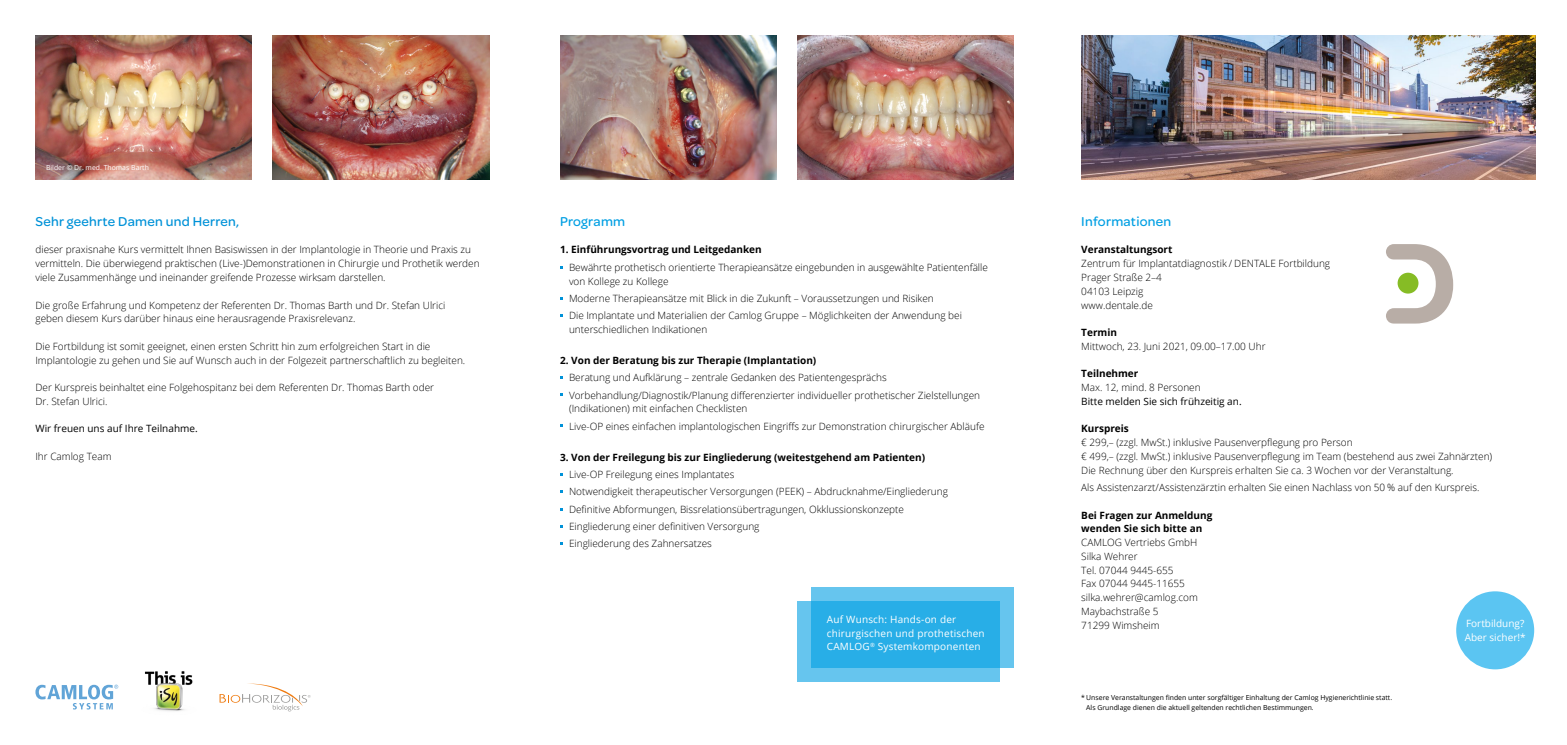
<style>
.page{position:relative;width:1567px;height:745px;background:#fff}
.page>*{position:absolute;margin:0;border:0;box-sizing:border-box;transform-origin:0 0}
.t1{font:500 13.75px "Omnes";letter-spacing:.02em;color:#0092d8}
.t2{font:500 13.75px "Omnes";letter-spacing:.02em;color:#009fe3}
.t3{font:300 10px/13.8px "Open Sans";color:#000}
.t4{font:700 10px/13.8px "Open Sans";color:#000}
.t5{font:10px/13.8px "Open Sans";letter-spacing:.02em;color:#fff}
.t6{font:10px "Open Sans";color:#000}
.t7{font:10px/13.8px "Open Sans";color:#fff}
.t8{font:6.88px/9.4px "Open Sans";color:#000}
.t9{font:6.88px "Open Sans";color:#fff}
</style>
<div class="page">
<img style="left:560px;top:35px;width:216px;height:144px">
<img style="left:797px;top:35px;width:216px;height:144px">
<img style="left:1081px;top:35px;width:453px;height:144px">
<img style="left:35px;top:35px;width:217px;height:144px">
<img style="left:273px;top:35px;width:216px;height:144px">
<svg style="left:35px;top:684px;width:83px;height:25px"></svg>
<img style="left:144px;top:671px;width:49px;height:40px">
<svg style="left:219px;top:683px;width:91px;height:28px"></svg>
<svg style="left:1386px;top:244px;width:66px;height:79px"></svg>
<div style="left:797px;top:601px;width:202px;height:80px;background:#66c5ee"></div>
<svg style="left:811px;top:587px;width:202px;height:80px;background:#35b3e8"></svg>
<div style="left:1455px;top:591px;width:78px;height:78px;background:#5bc5f2;border-radius:50%"></div>
<p class="t9" style="left:46px;top:162px;width:104px">Bilder © Dr. med. Thomas Barth</p>
<h1 class="t1" style="left:35px;top:212px;width:205px">Sehr geehrte Damen und Herren,</h1>
<p class="t3" style="left:35px;top:242px;width:445px">dieser praxisnahe Kurs vermittelt Ihnen Basiswissen in der Implantologie in Theorie und Praxis zu vermitteln. Die überwiegend praktischen (Live-)Demonstrationen in Chirurgie und Prothetik werden viele Zusammenhänge und ineinander greifende Prozesse wirksam darstellen.</p>
<p class="t3" style="left:35px;top:297px;width:411px">Die große Erfahrung und Kompetenz der Referenten Dr. Thomas Barth und Dr. Stefan Ulrici geben diesem Kurs darüber hinaus eine herausragende Praxisrelevanz.</p>
<p class="t3" style="left:35px;top:339px;width:431px">Die Fortbildung ist somit geeignet, einen ersten Schritt hin zum erfolgreichen Start in die<br>Implantologie zu gehen und Sie auf Wunsch auch in der Folgezeit partnerschaftlich zu begleiten.</p>
<p class="t3" style="left:35px;top:380px;width:400px">Der Kurspreis beinhaltet eine Folgehospitanz bei dem Referenten Dr. Thomas Barth oder<br>Dr. Stefan Ulrici.</p>
<p class="t6" style="left:35px;top:421px;width:164px">Wir freuen uns auf Ihre Teilnahme.</p>
<p class="t3" style="left:35px;top:449px;width:78px">Ihr Camlog Team</p>
<h1 class="t2" style="left:560px;top:212px;width:67px">Programm</h1>
<p class="t4" style="left:560px;top:242px;width:203px">1. Einführungsvortrag und Leitgedanken</p>
<p class="t3" style="left:569px;top:260px;width:420px">Bewährte prothetisch orientierte Therapieansätze eingebunden in ausgewählte Patientenfälle von Kollege zu Kollege</p>
<p class="t3" style="left:569px;top:289px;width:394px;line-height:17.2px">Moderne Therapieansätze mit Blick in die Zukunft – Voraussetzungen und Risiken<br>Die Implantate und Materialien der Camlog Gruppe – Möglichkeiten der Anwendung bei</p>
<p class="t3" style="left:569px;top:322px;width:140px">unterschiedlichen Indikationen</p>
<p class="t4" style="left:560px;top:353px;width:258px">2. Von der Beratung bis zur Therapie (Implantation)</p>
<p class="t3" style="left:569px;top:368px;width:412px;line-height:17.2px">Beratung und Aufklärung – zentrale Gedanken des Patientengesprächs<br>Vorbehandlung/Diagnostik/Planung differenzierter individueller prothetischer Zielstellungen</p>
<p class="t3" style="left:569px;top:399px;width:417px;line-height:17.2px">(Indikationen) mit einfachen Checklisten<br>Live-OP eines einfachen implantologischen Eingriffs zur Demonstration chirurgischer Abläufe</p>
<p class="t4" style="left:560px;top:449px;width:366px">3. Von der Freilegung bis zur Eingliederung (weitestgehend am Patienten)</p>
<p class="t3" style="left:569px;top:465px;width:380px;line-height:17.2px">Live-OP Freilegung eines Implantates<br>Notwendigkeit therapeutischer Versorgungen (PEEK) – Abdrucknahme/Eingliederung Definitive Abformungen, Bissrelationsübertragungen, Okklussionskonzepte Eingliederung einer definitiven Versorgung<br>Eingliederung des Zahnersatzes</p>
<p class="t5" style="left:826px;top:611px;width:159px">Auf Wunsch: Hands-on der chirurgischen und prothetischen<br>CAMLOG<sup>®</sup> Systemkomponenten</p>
<h1 class="t2" style="left:1081px;top:212px;width:91px">Informationen</h1>
<p class="t4" style="left:1081px;top:242px;width:93px">Veranstaltungsort</p>
<p class="t3" style="left:1081px;top:256px;width:250px">Zentrum für Implantatdiagnostik / DENTALE Fortbildung<br>Prager Straße 2–4<br>04103 Leipzig<br>www.dentale.de</p>
<p class="t4" style="left:1081px;top:325px;width:37px">Termin</p>
<p class="t3" style="left:1081px;top:339px;width:186px">Mittwoch, 23. Juni 2021, 09.00–17.00 Uhr</p>
<p class="t4" style="left:1081px;top:366px;width:59px">Teilnehmer</p>
<p class="t3" style="left:1081px;top:380px;width:121px">Max. 12, mind. 8 Personen</p>
<p class="t6" style="left:1081px;top:394px;width:162px">Bitte melden Sie sich frühzeitig an.</p>
<p class="t4" style="left:1081px;top:421px;width:49px">Kurspreis</p>
<p class="t3" style="left:1081px;top:435px;width:412px">€ 299,– (zzgl. MwSt.) inklusive Pausenverpflegung pro Person<br>€ 499,– (zzgl. MwSt.) inklusive Pausenverpflegung im Team (bestehend aus zwei Zahnärzten)<br>Die Rechnung über den Kurspreis erhalten Sie ca. 3 Wochen vor der Veranstaltung.</p>
<p class="t3" style="left:1081px;top:480px;width:400px">Als Assistenzarzt/Assistenzärztin erhalten Sie einen Nachlass von 50 % auf den Kurspreis.</p>
<p class="t4" style="left:1081px;top:507px;width:133px">Bei Fragen zur Anmeldung wenden Sie sich bitte an</p>
<p class="t3" style="left:1081px;top:535px;width:118px">CAMLOG Vertriebs GmbH<br>Silka Wehrer<br>Tel. 07044 9445-655<br>Fax 07044 9445-11655 silka.wehrer@camlog.com<br>Maybachstraße 5<br>71299 Wimsheim</p>
<p class="t7" style="left:1464px;top:616px;width:62px">Fortbildung?<br>Aber sicher!*</p>
<p class="t8" style="left:1086px;top:692px;width:307px;text-indent:-5px">* Unsere Veranstaltungen finden unter sorgfältiger Einhaltung der Camlog Hygienerichtlinie statt.<br>Als Grundlage dienen die aktuell geltenden rechtlichen Bestimmungen.</p>
</div>
